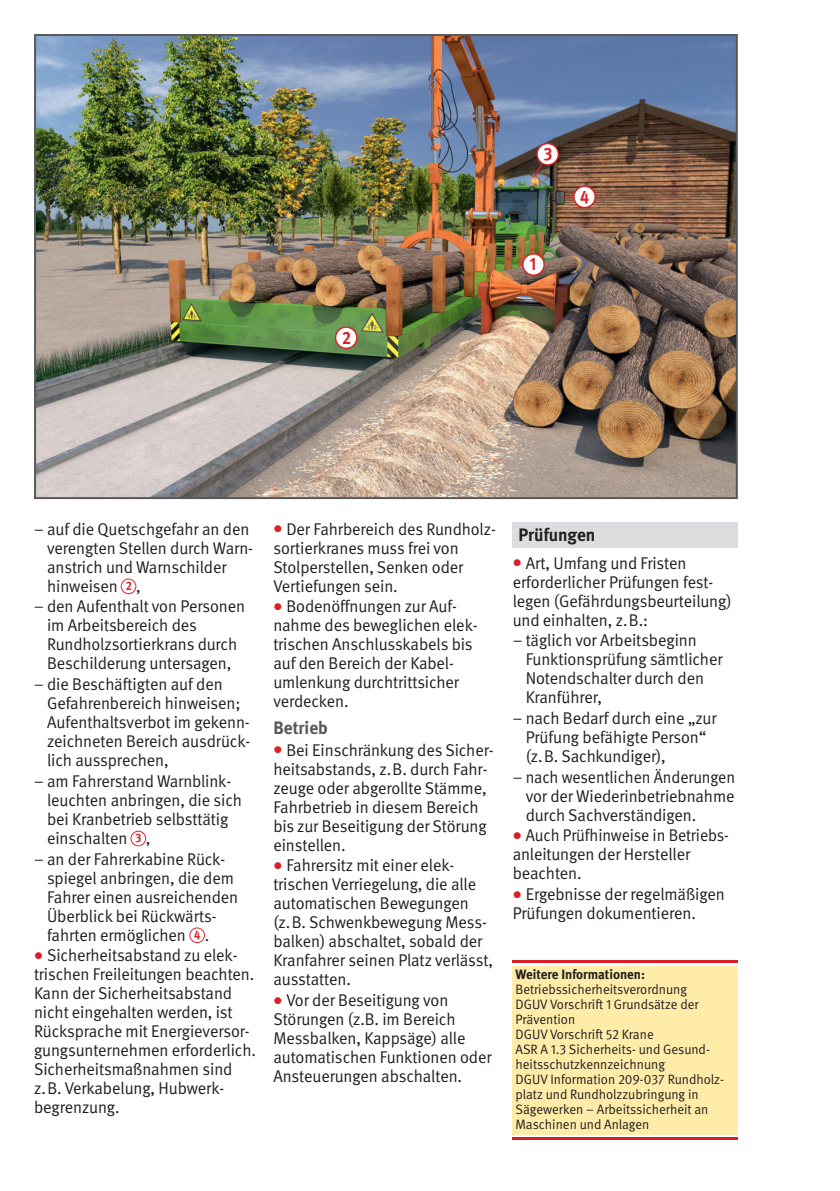
<style>
.page{position:relative;width:840px;height:1191px;background:#fff}
.page>*{position:absolute;margin:0;border:0;box-sizing:border-box;transform-origin:0 0}
.t1{font:700 18px "DGUV Meta";color:#231f20}
.t2{font:700 18px "DGUV Meta";color:#58595b}
.t3{font:700 18px "DGUV Meta";color:#da2128;scale:.9 1}
.t4{font:17px/19px "DGUV Meta";letter-spacing:-.005em;color:#231f20}
.t5{font:17px/19px "DGUV Meta";letter-spacing:-.005em;color:#231f20;scale:.94 1}
.t6{font:13.6px/15px "DGUV Meta";color:#231f20}
.t7{font:700 13.6px "DGUV Meta";color:#231f20}
.t8{font:700 12.4px "DGUV Meta";color:#da2128;scale:.9 1}
.s1{color:#da2128}
</style>
<div class="page">
<div style="left:512px;top:522px;width:225px;height:25px;background:#dcddde"></div>
<div style="left:512px;top:965px;width:225px;height:169px;background:#ffeca9"></div>
<hr style="left:512px;top:960px;width:225px;height:3px;background:#da2128">
<hr style="left:512px;top:1137px;width:225px;height:3px;background:#da2128">
<svg style="left:121px;top:578px;width:15px;height:16px"></svg>
<div style="left:122px;top:579px;width:13px;height:14px;background:#fff;border-radius:50%"></div>
<svg style="left:189px;top:927px;width:16px;height:16px"></svg>
<div style="left:190px;top:928px;width:14px;height:14px;background:#fff;border-radius:50%"></div>
<svg style="left:130px;top:830px;width:16px;height:16px"></svg>
<div style="left:131px;top:831px;width:14px;height:14px;background:#fff;border-radius:50%"></div>
<img style="left:37px;top:37px;width:697px;height:459px">
<div style="left:34px;top:34px;width:703px;height:465px;border:2px solid #58595b"></div>
<svg style="left:522px;top:253px;width:22px;height:23px"></svg>
<div style="left:523px;top:255px;width:20px;height:19px;background:#fff;border-radius:50%"></div>
<svg style="left:334px;top:326px;width:23px;height:23px"></svg>
<div style="left:336px;top:328px;width:20px;height:20px;background:#fff;border-radius:50%"></div>
<svg style="left:560px;top:197px;width:13px;height:1px"></svg>
<svg style="left:532px;top:162px;width:11px;height:17px"></svg>
<svg style="left:536px;top:143px;width:22px;height:22px"></svg>
<div style="left:537px;top:144px;width:20px;height:20px;background:#fff;border-radius:50%"></div>
<svg style="left:573px;top:186px;width:22px;height:22px"></svg>
<div style="left:574px;top:187px;width:20px;height:20px;background:#fff;border-radius:50%"></div>
<p class="t3" style="left:342px;top:330px;width:12px">2</p>
<p class="t3" style="left:543px;top:147px;width:11px">3</p>
<p class="t3" style="left:529px;top:257px;width:9px">1</p>
<p class="t3" style="left:579px;top:190px;width:11px">4</p>
<p class="t4" style="left:47px;top:520px;width:207px;text-indent:-13px">− auf die Quetschgefahr an den verengten Stellen durch Warn - anstrich und Warnschilder hinweisen ,</p>
<p class="t4" style="left:47px;top:598px;width:199px;text-indent:-13px">− den Aufenthalt von Personen im Arbeitsbereich des<br>Rundholzsortierkrans durch<br>Beschilderung untersagen,</p>
<p class="t4" style="left:47px;top:676px;width:205px;text-indent:-13px">− die Beschäftigten auf den<br>Gefahrenbereich hinweisen;<br>Aufenthaltsverbot im gekenn&shy;zeichneten Bereich ausdrück&shy;lich aussprechen,</p>
<p class="t4" style="left:47px;top:772px;width:196px;text-indent:-13px">− am Fahrerstand Warnblink&shy;leuchten anbringen, die sich bei Kranbetrieb selbsttätig einschalten ,</p>
<p class="t4" style="left:47px;top:850px;width:192px;text-indent:-13px">− an der Fahrerkabine Rück - spiegel anbringen, die dem<br>Fahrer einen ausreichenden<br>Überblick bei Rückwärts - fahrten ermöglichen .</p>
<p class="t4" style="left:34px;top:947px;width:223px"><span class="s1">●</span> Sicherheitsabstand zu elek - trischen Freileitungen beachten.<br>Kann der Sicherheitsabstand nicht eingehalten werden, ist<br>Rücksprache mit Energieversor&shy;gungsunternehmen erforderlich.<br>Sicherheitsmaßnahmen sind z.B. Verkabelung, Hubwerk - begrenzung.</p>
<p class="t8" style="left:126px;top:581px;width:8px">2</p>
<p class="t8" style="left:135px;top:833px;width:8px">3</p>
<p class="t8" style="left:194px;top:930px;width:8px">4</p>
<p class="t4" style="left:273px;top:520px;width:224px"><span class="s1">●</span> Der Fahrbereich des Rundholz&shy;sortierkranes muss frei von<br>Stolperstellen, Senken oder<br>Vertiefungen sein.</p>
<p class="t4" style="left:273px;top:598px;width:206px"><span class="s1">●</span> Bodenöffnungen zur Auf - nahme des beweglichen elek - trischen Anschlusskabels bis auf den Bereich der Kabel - umlenkung durchtrittsicher verdecken.</p>
<p class="t2" style="left:273px;top:721px;width:56px">Betrieb</p>
<p class="t4" style="left:273px;top:741px;width:221px"><span class="s1">●</span> Bei Einschränkung des Sicher&shy;heitsabstands, z.B. durch Fahr&shy;zeuge oder abgerollte Stämme,<br>Fahrbetrieb in diesem Bereich bis zur Beseitigung der Störung einstellen.</p>
<p class="t4" style="left:273px;top:857px;width:221px"><span class="s1">●</span> Fahrersitz mit einer elek - trischen Verriegelung, die alle automatischen Bewegungen (z.B. Schwenkbewegung Mess&shy;balken) abschaltet, sobald der<br>Kranfahrer seinen Platz verlässt, ausstatten.</p>
<p class="t4" style="left:273px;top:992px;width:220px"><span class="s1">●</span> Vor der Beseitigung von<br>Störungen (z.B. im Bereich<br>Messbalken, Kappsäge) alle automatischen Funktionen oder<br>Ansteuerungen abschalten.</p>
<p class="t1" style="left:518px;top:528px;width:79px">Prüfungen</p>
<p class="t4" style="left:512px;top:554px;width:220px"><span class="s1">●</span> Art, Umfang und Fristen erforderlicher Prüfungen fest - legen (Gefährdungsbeurteilung) und einhalten, z.B.:</p>
<p class="t4" style="left:525px;top:632px;width:198px;text-indent:-13px">− täglich vor Arbeitsbeginn<br>Funktionsprüfung sämtlicher<br>Notendschalter durch den<br>Kranführer,</p>
<p class="t4" style="left:525px;top:710px;width:192px;text-indent:-13px">− nach Bedarf durch eine „zur<br>Prüfung befähigte Person“ (z.B. Sachkundiger),</p>
<p class="t4" style="left:525px;top:768px;width:211px;text-align:justify;text-indent:-13px">− nach wesentlichen Änderungen vor der Wiederinbetriebnahme durch Sachverstän digen.</p>
<p class="t5" style="left:512px;top:827px;width:231px"><span class="s1">●</span> Auch Prüfhinweise in Be triebs - anleitungen der Hersteller beachten.</p>
<p class="t4" style="left:512px;top:886px;width:213px"><span class="s1">●</span> Ergebnisse der regelmäßigen<br>Prüfungen dokumentieren.</p>
<p class="t7" style="left:515px;top:969px;width:131px">Weitere Informationen:</p>
<p class="t6" style="left:515px;top:982px;width:210px">Betriebssicherheitsverordnung<br>DGUV Vorschrift 1 Grundsätze der<br>Prävention<br>DGUV Vorschrift 52 Krane<br>ASR A 1.3 Sicherheits- und Gesund - heitsschutzkennzeichnung<br>DGUV Information 209-037 Rundholz&shy;platz und Rundholzzubringung in<br>Sägewerken – Arbeitssicherheit an<br>Maschinen und Anlagen</p>
</div>
